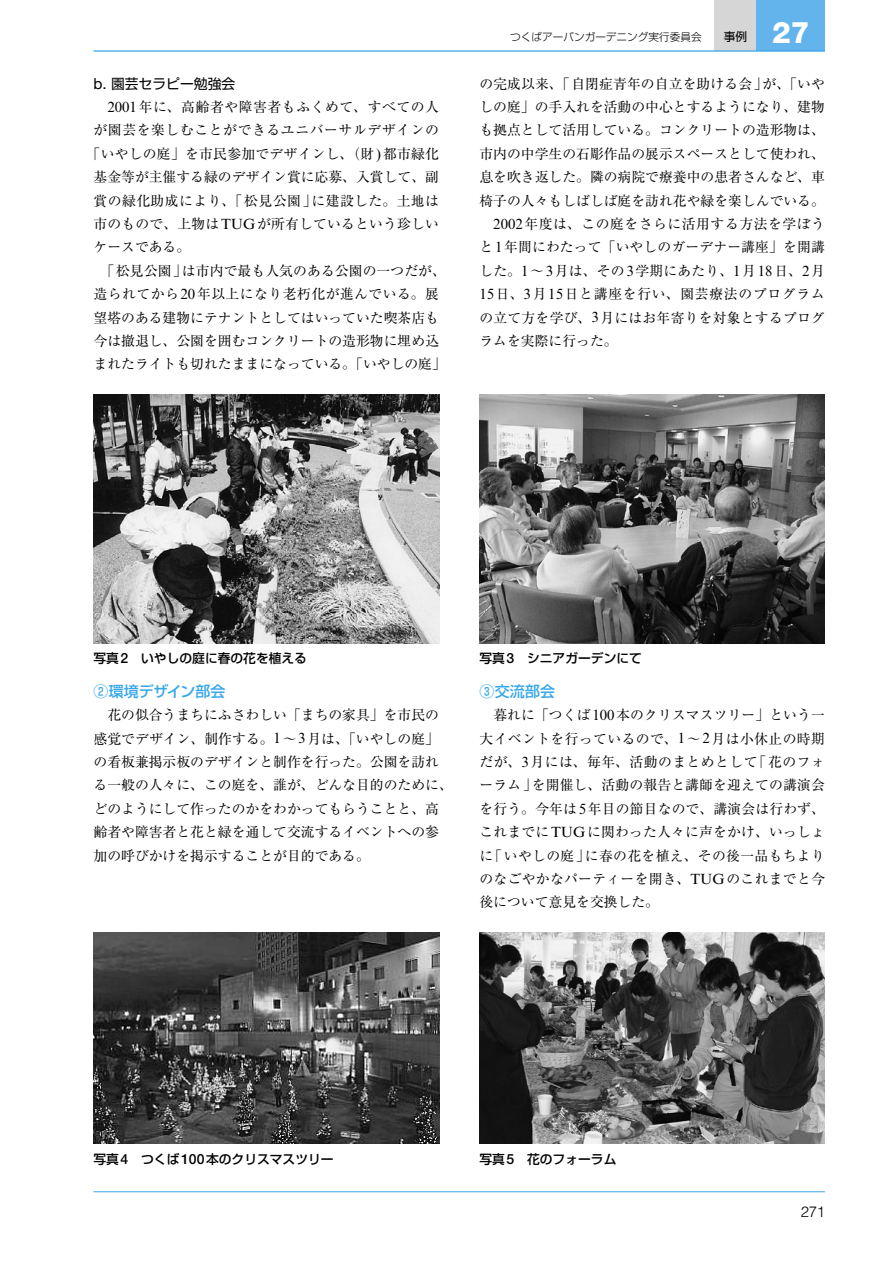
<style>
.page{position:relative;width:893px;height:1263px;background:#fff}
.page>*{position:absolute;margin:0;border:0;box-sizing:border-box;transform-origin:0 0}
.t1{font:800 29.7px "Helvetica Neue LT Std";color:#fff}
.t2{font:500 14.85px "Shin Go Pro";letter-spacing:-.01em;color:#36a7e9}
.t3{font:500 14.85px "Shin Go Pro";letter-spacing:.01em;color:#36a7e9}
.t4{font:300 14.85px "Helvetica LT Std";color:#000}
.t5{font:13.8px/23.4px "Ryumin Pro";color:#000;text-align:justify}
.t6{font:13.8px "Ryumin Pro";letter-spacing:.02em;color:#000}
.t7{font:13.8px "Ryumin Pro";letter-spacing:.04em;color:#000}
.t8{font:13.8px "Ryumin Pro";letter-spacing:.035em;color:#000}
.t9{font:13.8px "Ryumin Pro";letter-spacing:.045em;color:#000}
.t10{font:13.8px "Shin Go Pro";color:#000}
.t11{font:500 12.75px "Shin Go Pro";color:#000}
.t12{font:11.7px "Shin Go Pro";color:#000}
.t13{font:300 10.65px "Shin Go Pro";color:#000}
.s1{font-family:"Helvetica Neue LT Std";font-size:15.15px}
.s2{font-family:"Times New Roman MT Std";font-size:14.85px}
.s3{font-family:"Helvetica Neue LT Std";font-size:14.1px}
</style>
<div class="page">
<div style="left:714px;top:0;width:43px;height:51px;background:#d6d6d6"></div>
<div style="left:757px;top:0;width:68px;height:51px;background:#63b4ec"></div>
<hr style="left:94px;top:50px;width:731px;height:2px;background:#36a7e9">
<hr style="left:94px;top:1191px;width:731px;height:1px;background:#36a7e9">
<img style="left:94px;top:394px;width:345px;height:249px">
<img style="left:479px;top:394px;width:346px;height:249px">
<img style="left:94px;top:932px;width:345px;height:212px">
<img style="left:479px;top:932px;width:346px;height:212px">
<p class="t10" style="left:94px;top:72px;width:143px"><span class="s1">b.</span> 園芸セラピー勉強会</p>
<p class="t7" style="left:107px;top:96px;width:333px"><span class="s2">2001</span>年に、高齢者や障害者もふくめて、すべての人</p>
<p class="t9" style="left:94px;top:119px;width:347px">が園芸を楽しむことができるユニバーサルデザインの</p>
<p class="t6" style="left:87px;top:143px;width:354px">「いやしの庭」を市民参加でデザインし、（財<span class="s2">)</span>都市緑化</p>
<p class="t5" style="left:94px;top:164px;width:347px">基金等が主催する緑のデザイン賞に応募、入賞して、副</p>
<p class="t8" style="left:94px;top:190px;width:347px">賞の緑化助成により、｢松見公園｣に建設した。土地は</p>
<p class="t5" style="left:94px;top:211px;width:347px">市のもので、上物は<span class="s2">TUG</span>が所有しているという珍しい</p>
<p class="t5" style="left:94px;top:235px;width:98px">ケースである。</p>
<p class="t5" style="left:94px;top:258px;width:354px;text-align:left">　｢松見公園｣は市内で最も人気のある公園の一つだが、造られてから<span class="s2">20</span>年以上になり老朽化が進んでいる。展望塔のある建物にテナントとしてはいっていた喫茶店も今は撤退し、公園を囲むコンクリートの造形物に埋め込まれたライトも切れたままになっている。「いやしの庭」</p>
<p class="t13" style="left:510px;top:28px;width:193px">つくばアーバンガーデニング実行委員会</p>
<p class="t12" style="left:724px;top:27px;width:25px">事例</p>
<h1 class="t1" style="left:772px;top:14px;width:39px">27</h1>
<p class="t5" style="left:479px;top:71px;width:347px">の完成以来、｢自閉症青年の自立を助ける会｣が、「いやしの庭」の手入れを活動の中心とするようになり、建物も拠点として活用している。コンクリートの造形物は、市内の中学生の石彫作品の展示スペースとして使われ、息を吹き返した。隣の病院で療養中の患者さんなど、車椅子の人々もしばしば庭を訪れ花や緑を楽しんでいる。</p>
<p class="t5" style="left:479px;top:211px;width:347px;text-indent:14px"><span class="s2">2002</span>年度は、この庭をさらに活用する方法を学ぼうと<span class="s2">1</span>年間にわたって「いやしのガーデナー講座」を開講した。<span class="s2">1</span>～<span class="s2">3</span>月は、その<span class="s2">3</span>学期にあたり、<span class="s2">1</span>月<span class="s2">18</span>日、<span class="s2">2</span>月<span class="s2">15</span>日、<span class="s2">3</span>月<span class="s2">15</span>日と講座を行い、園芸療法のプログラムの立て方を学び、<span class="s2">3</span>月にはお年寄りを対象とするプログラムを実際に行った。</p>
<p class="t11" style="left:94px;top:648px;width:215px">写真<span class="s3">2</span> いやしの庭に春の花を植える</p>
<p class="t11" style="left:479px;top:648px;width:164px">写真<span class="s3">3</span> シニアガーデンにて</p>
<p class="t2" style="left:94px;top:679px;width:133px">②環境デザイン部会</p>
<p class="t5" style="left:94px;top:702px;width:361px;text-align:left">　花の似合うまちにふさわしい「まちの家具」を市民の感覚でデザイン、制作する。<span class="s2">1</span>～<span class="s2">3</span>月は、「いやしの庭」の看板兼掲示板のデザインと制作を行った。公園を訪れる一般の人々に、この庭を、誰が、どんな目的のために、どのようにして作ったのかをわかってもらうことと、高齢者や障害者と花と緑を通して交流するイベントへの参加の呼びかけを掲示することが目的である。</p>
<p class="t3" style="left:479px;top:679px;width:77px">③交流部会</p>
<p class="t5" style="left:479px;top:702px;width:347px">　暮れに「つくば<span class="s2">100</span>本のクリスマスツリー」という一大イベントを行っているので、<span class="s2">1</span>～<span class="s2">2</span>月は小休止の時期だが、<span class="s2">3</span>月には、毎年、活動のまとめとして｢花のフォーラム｣を開催し、活動の報告と講師を迎えての講演会を行う。今年は<span class="s2">5</span>年目の節目なので、講演会は行わず、これまでに<span class="s2">TUG</span>に関わった人々に声をかけ、いっしょに｢いやしの庭｣に春の花を植え、その後一品もちよりのなごやかなパーティーを開き、<span class="s2">TUG</span>のこれまでと今後について意見を交換した。</p>
<p class="t11" style="left:94px;top:1148px;width:242px">写真<span class="s3">4</span> つくば<span class="s3">100</span>本のクリスマスツリー</p>
<p class="t11" style="left:479px;top:1148px;width:138px">写真<span class="s3">5</span>　花のフォーラム</p>
<p class="t4" style="left:801px;top:1202px;width:26px">271</p>
</div>
